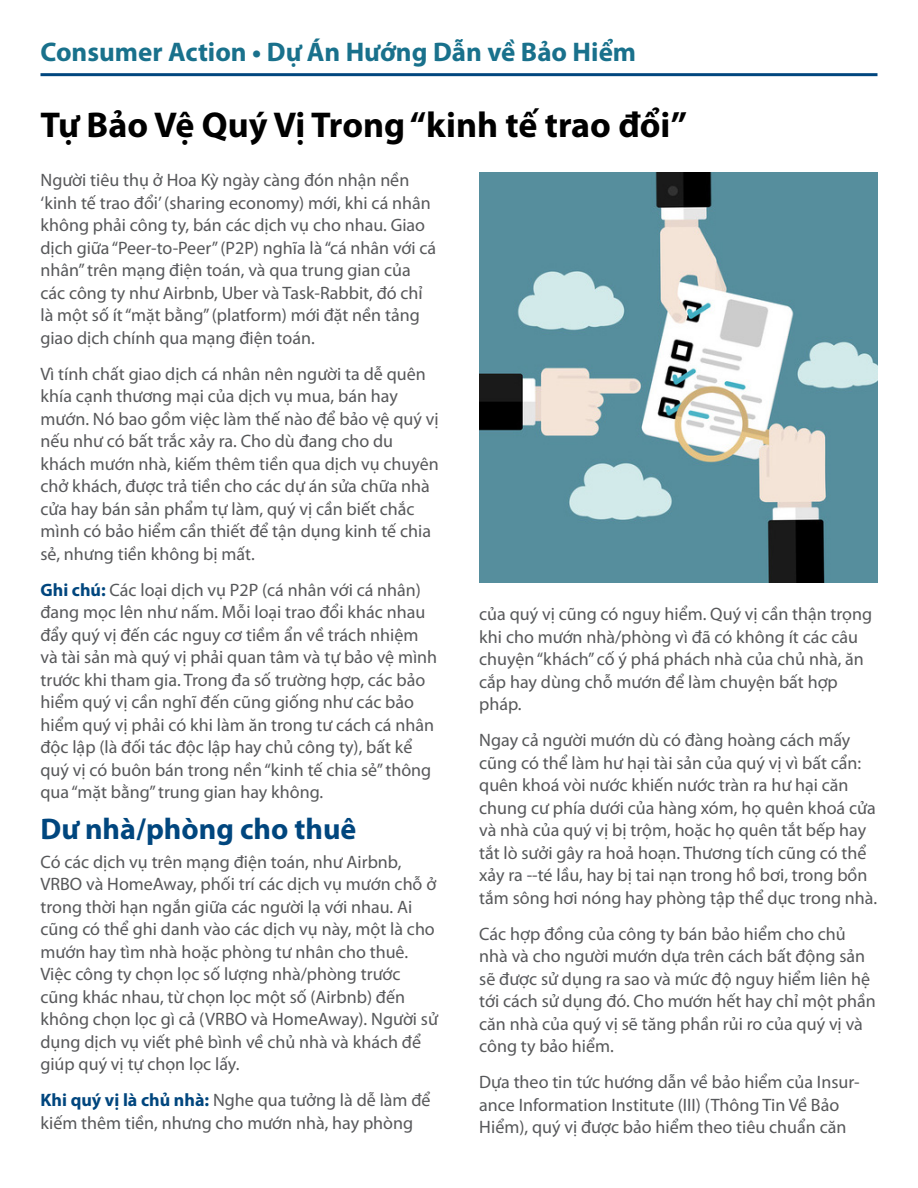
<style>
.page{position:relative;width:918px;height:1188px;background:#fff}
.page>*{position:absolute;margin:0;border:0;box-sizing:border-box;transform-origin:0 0}
.Big_head{font:700 36px "Myriad Pro";color:#000}
.Subheads{font:700 30px "Myriad Pro";color:#00467e}
.Big_head-2{font:700 27px "Myriad Pro";color:#19718c}
.Text{font:18px/22.5px "Myriad Pro";color:#57585a}
.s1{font-weight:700;color:#00467e}
</style>
<div class="page">
<img style="left:479px;top:173px;width:399px;height:410px">
<hr style="left:40px;top:73px;width:838px;height:3px;background:#00467e">
<p class="Big_head-2" style="left:40px;top:34px;width:597px">Consumer Action • Dự Án Hướng Dẫn về Bảo Hiểm</p>
<p class="Big_head" style="left:40px;top:102px;width:648px">Tự Bảo Vệ Quý Vị Trong “kinh tế trao đổi”</p>
<p class="Text" style="left:40px;top:168px;width:397px">Người tiêu thụ ở Hoa Kỳ ngày càng đón nhận nền ‘kinh tế trao đổi’ (sharing economy) mới, khi cá nhân không phải công ty, bán các dịch vụ cho nhau. Giao dịch giữa “Peer-to-Peer” (P2P) nghĩa là “cá nhân với cá nhân” trên mạng điện toán, và qua trung gian của các công ty như Airbnb, Uber và Task-Rabbit, đó chỉ là một số ít “mặt bằng” (platform) mới đặt nền tảng giao dịch chính qua mạng điện toán.</p>
<p class="Text" style="left:40px;top:362px;width:400px">Vì tính chất giao dịch cá nhân nên người ta dễ quên khía cạnh thương mại của dịch vụ mua, bán hay mướn. Nó bao gồm việc làm thế nào để bảo vệ quý vị nếu như có bất trắc xảy ra. Cho dù đang cho du khách mướn nhà, kiếm thêm tiền qua dịch vụ chuyên chở khách, được trả tiền cho các dự án sửa chữa nhà cửa hay bán sản phẩm tự làm, quý vị cần biết chắc mình có bảo hiểm cần thiết để tận dụng kinh tế chia sẻ, nhưng tiền không bị mất.</p>
<p class="Text" style="left:40px;top:578px;width:398px"><span class="s1">Ghi chú:</span> Các loại dịch vụ P2P (cá nhân với cá nhân) đang mọc lên như nấm. Mỗi loại trao đổi khác nhau đẩy quý vị đến các nguy cơ tiềm ẩn về trách nhiệm và tài sản mà quý vị phải quan tâm và tự bảo vệ mình trước khi tham gia. Trong đa số trường hợp, các bảo hiểm quý vị cần nghĩ đến cũng giống như các bảo hiểm quý vị phải có khi làm ăn trong tư cách cá nhân độc lập (là đối tác độc lập hay chủ công ty), bất kể quý vị có buôn bán trong nền “kinh tế chia sẻ” thông qua “mặt bằng” trung gian hay không.</p>
<p class="Subheads" style="left:40px;top:809px;width:317px">Dư nhà/phòng cho thuê</p>
<p class="Text" style="left:40px;top:850px;width:399px">Có các dịch vụ trên mạng điện toán, như Airbnb, VRBO và HomeAway, phối trí các dịch vụ mướn chỗ ở trong thời hạn ngắn giữa các người lạ với nhau. Ai cũng có thể ghi danh vào các dịch vụ này, một là cho mướn hay tìm nhà hoặc phòng tư nhân cho thuê.<br>Việc công ty chọn lọc số lượng nhà/phòng trước cũng khác nhau, từ chọn lọc một số (Airbnb) đến không chọn lọc gì cả (VRBO và HomeAway). Người sử dụng dịch vụ viết phê bình về chủ nhà và khách để giúp quý vị tự chọn lọc lấy.</p>
<p class="Text" style="left:40px;top:1089px;width:392px"><span class="s1">Khi quý vị là chủ nhà:</span> Nghe qua tưởng là dễ làm để kiếm thêm tiền, nhưng cho mướn nhà, hay phòng</p>
<p class="Text" style="left:479px;top:603px;width:394px">của quý vị cũng có nguy hiểm. Quý vị cần thận trọng khi cho mướn nhà/phòng vì đã có không ít các câu chuyện “khách” cố ý phá phách nhà của chủ nhà, ăn cắp hay dùng chỗ mướn để làm chuyện bất hợp pháp.</p>
<p class="Text" style="left:479px;top:729px;width:400px">Ngay cả người mướn dù có đàng hoàng cách mấy cũng có thể làm hư hại tài sản của quý vị vì bất cẩn: quên khoá vòi nước khiến nước tràn ra hư hại căn chung cư phía dưới của hàng xóm, họ quên khoá cửa và nhà của quý vị bị trộm, hoặc họ quên tắt bếp hay tắt lò sưởi gây ra hoả hoạn. Thương tích cũng có thể xảy ra --té lầu, hay bị tai nạn trong hồ bơi, trong bồn tắm sông hơi nóng hay phòng tập thể dục trong nhà.</p>
<p class="Text" style="left:479px;top:922px;width:398px">Các hợp đồng của công ty bán bảo hiểm cho chủ nhà và cho người mướn dựa trên cách bất động sản sẽ được sử dụng ra sao và mức độ nguy hiểm liên hệ tới cách sử dụng đó. Cho mướn hết hay chỉ một phần căn nhà của quý vị sẽ tăng phần rủi ro của quý vị và công ty bảo hiểm.</p>
<p class="Text" style="left:479px;top:1071px;width:382px">Dựa theo tin tức hướng dẫn về bảo hiểm của Insur&shy;ance Information Institute (III) (Thông Tin Về Bảo<br>Hiểm), quý vị được bảo hiểm theo tiêu chuẩn căn</p>
</div>
